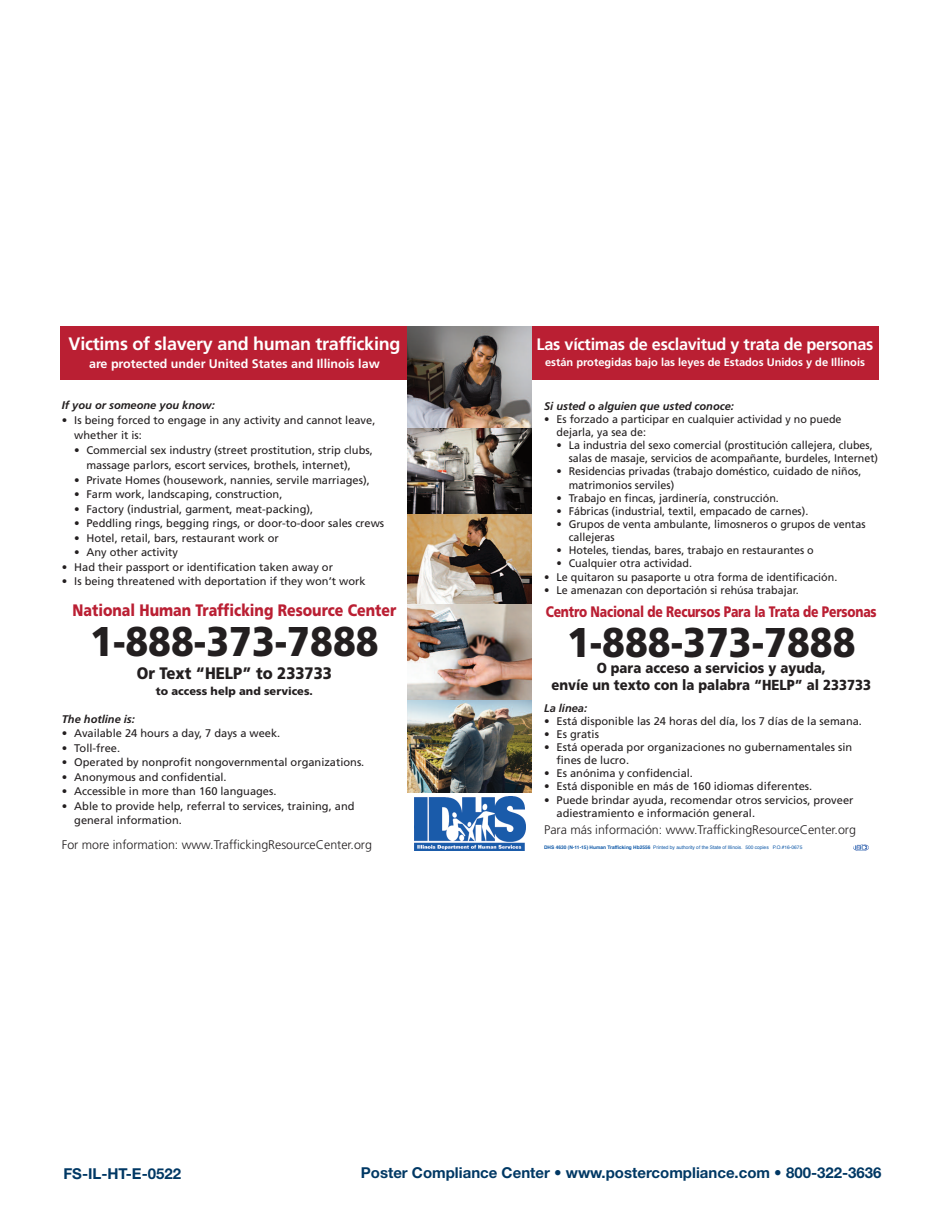
<style>
.page{position:relative;width:945px;height:1215px;background:#fff}
.page>*{position:absolute;margin:0;border:0;box-sizing:border-box;transform-origin:0 0}
.t1{font:900 41.55px "Frutiger";color:#231f20;scale:.9 1}
.t2{font:700 18px "Frutiger";letter-spacing:-.015em;color:#fff}
.t3{font:700 16.65px "Frutiger";letter-spacing:-.015em;color:#fff}
.t4{font:900 16.65px "Frutiger";color:#ba1f33;scale:.85 1}
.t5{font:900 16.65px "Frutiger";color:#231f20;scale:.9 1}
.t6{font:900 15.3px "Frutiger";letter-spacing:-.015em;color:#ba1f33;scale:.8 1}
.t7{font:700 15px "Helvetica Neue LT Std";color:#003864}
.t8{font:900 14.55px/16.6px "Frutiger";color:#231f20;text-align:center;scale:.9 1}
.t9{font:300 12.45px "Frutiger";color:#231f20}
.t10{font:700 12.45px "Frutiger";color:#fff}
.t11{font:11.1px/13.2px "Frutiger";color:#231f20}
.t12{font:italic 700 11.1px "Frutiger";color:#231f20}
.t13{font:700 11.1px "Frutiger";color:#fff}
.t14{font:900 11.1px "Frutiger";color:#231f20}
.t15{font:4.8px "Helvetica";color:#0c57a7}
.s1{font-weight:700}
</style>
<div class="page">
<div style="left:60px;top:327px;width:347px;height:53px;background:#ba1f33"></div>
<img style="left:407px;top:513px;width:125px;height:91px">
<img style="left:407px;top:604px;width:125px;height:97px">
<img style="left:407px;top:701px;width:125px;height:91px">
<img style="left:414px;top:797px;width:112px;height:54px">
<img style="left:854px;top:844px;width:14px;height:6px">
<div style="left:532px;top:327px;width:346px;height:53px;background:#ba1f33"></div>
<img style="left:407px;top:327px;width:125px;height:101px">
<img style="left:407px;top:428px;width:125px;height:85px">
<p class="t2" style="left:68px;top:333px;width:333px">Victims of slavery and human trafficking</p>
<p class="t10" style="left:89px;top:356px;width:292px">are protected under United States and Illinois law</p>
<p class="t12" style="left:62px;top:399px;width:155px">If you or someone you know:</p>
<p class="t11" style="left:74px;top:413px;width:303px;line-height:14.5px;text-indent:-12px">• Is being forced to engage in any activity and cannot leave, whether it is:</p>
<p class="t11" style="left:86px;top:442px;width:288px;line-height:15.3px;text-indent:-12px">• Commercial sex industry (street prostitution, strip clubs, massage parlors, escort services, brothels, internet),</p>
<p class="t11" style="left:74px;top:473px;width:297px">• Private Homes (housework, nannies, servile marriages),</p>
<p class="t11" style="left:74px;top:487px;width:210px">• Farm work, landscaping, construction,</p>
<p class="t11" style="left:74px;top:502px;width:240px">• Factory (industrial, garment, meat-packing),</p>
<p class="t11" style="left:74px;top:517px;width:311px">• Peddling rings, begging rings, or door-to-door sales crews</p>
<p class="t11" style="left:74px;top:531px;width:206px">• Hotel, retail, bars, restaurant work or</p>
<p class="t11" style="left:74px;top:546px;width:105px">• Any other activity</p>
<p class="t11" style="left:62px;top:560px;width:273px">• Had their passport or identification taken away or</p>
<p class="t11" style="left:62px;top:575px;width:305px">• Is being threatened with deportation if they won’t work</p>
<p class="t4" style="left:73px;top:600px;width:383px">National Human Trafficking Resource Center</p>
<p class="t1" style="left:90px;top:617px;width:322px">1-888-373-7888</p>
<p class="t5" style="left:137px;top:663px;width:218px">Or Text “HELP” to 233733</p>
<p class="t14" style="left:156px;top:684px;width:159px">to access help and services.</p>
<p class="t12" style="left:62px;top:712px;width:75px">The hotline is:</p>
<p class="t11" style="left:62px;top:727px;width:220px">• Available 24 hours a day, 7 days a week.</p>
<p class="t11" style="left:62px;top:741px;width:60px">• Toll-free.</p>
<p class="t11" style="left:62px;top:756px;width:304px">• Operated by nonprofit nongovernmental organizations.</p>
<p class="t11" style="left:62px;top:770px;width:166px">• Anonymous and confidential.</p>
<p class="t11" style="left:62px;top:785px;width:216px">• Accessible in more than 160 languages.</p>
<p class="t11" style="left:74px;top:799px;width:282px;line-height:14.5px;text-indent:-12px">• Able to provide help, referral to services, training, and general information.</p>
<p class="t9" style="left:62px;top:838px;width:312px">For more information: www.TraffickingResourceCenter.org</p>
<p class="t15" style="left:544px;top:843px;width:260px"><span class="s1">DHS 4630 (N-11-15) Human Trafficking Hb2556</span> Printed by authority of the State of Illinois. 500 copies P.O.#16-0675</p>
<p class="t3" style="left:537px;top:334px;width:338px">Las víctimas de esclavitud y trata de personas</p>
<p class="t13" style="left:545px;top:356px;width:321px">están protegidas bajo las leyes de Estados Unidos y de Illinois</p>
<p class="t12" style="left:544px;top:399px;width:191px">Si usted o alguien que usted conoce:</p>
<p class="t11" style="left:557px;top:412px;width:286px;text-indent:-12px">• Es forzado a participar en cualquier actividad y no puede dejarla, ya sea de:</p>
<p class="t11" style="left:569px;top:438px;width:311px;text-indent:-12px">• La industria del sexo comercial (prostitución callejera, clubes, salas de masaje, servicios de acompañante, burdeles, Internet)</p>
<p class="t11" style="left:569px;top:465px;width:294px;text-indent:-12px">• Residencias privadas (trabajo doméstico, cuidado de niños, matrimonios serviles)</p>
<p class="t11" style="left:557px;top:491px;width:224px">• Trabajo en fincas, jardinería, construcción.</p>
<p class="t11" style="left:557px;top:504px;width:253px">• Fábricas (industrial, textil, empacado de carnes).</p>
<p class="t11" style="left:569px;top:517px;width:298px;text-indent:-12px">• Grupos de venta ambulante, limosneros o grupos de ventas callejeras</p>
<p class="t11" style="left:557px;top:544px;width:259px">• Hoteles, tiendas, bares, trabajo en restaurantes o</p>
<p class="t11" style="left:557px;top:557px;width:137px">• Cualquier otra actividad.</p>
<p class="t11" style="left:544px;top:570px;width:295px">• Le quitaron su pasaporte u otra forma de identificación.</p>
<p class="t11" style="left:544px;top:583px;width:256px">• Le amenazan con deportación si rehúsa trabajar.</p>
<p class="t6" style="left:546px;top:602px;width:415px">Centro Nacional de Recursos Para la Trata de Personas</p>
<p class="t1" style="left:567px;top:617px;width:322px">1-888-373-7888</p>
<p class="t8" style="left:552px;top:660px;width:357px">O para acceso a servicios y ayuda,<br>envíe un texto con la palabra “HELP” al 233733</p>
<p class="t12" style="left:544px;top:701px;width:45px">La línea:</p>
<p class="t11" style="left:544px;top:714px;width:319px">• Está disponible las 24 horas del día, los 7 días de la semana.</p>
<p class="t11" style="left:544px;top:727px;width:56px">• Es gratis</p>
<p class="t11" style="left:557px;top:740px;width:297px;text-indent:-12px">• Está operada por organizaciones no gubernamentales sin fines de lucro.</p>
<p class="t11" style="left:544px;top:767px;width:150px">• Es anónima y confidencial.</p>
<p class="t11" style="left:544px;top:780px;width:270px">• Está disponible en más de 160 idiomas diferentes.</p>
<p class="t11" style="left:557px;top:793px;width:298px;text-indent:-12px">• Puede brindar ayuda, recomendar otros servicios, proveer adiestramiento e información general.</p>
<p class="t9" style="left:544px;top:823px;width:313px">Para más información: www.TraffickingResourceCenter.org</p>
<h3 class="t7" style="left:63px;top:1164px;width:119px">FS-IL-HT-E-0522</h3>
<h3 class="t7" style="left:361px;top:1163px;width:522px">Poster Compliance Center • www.postercompliance.com • 800-322-3636</h3>
</div>
